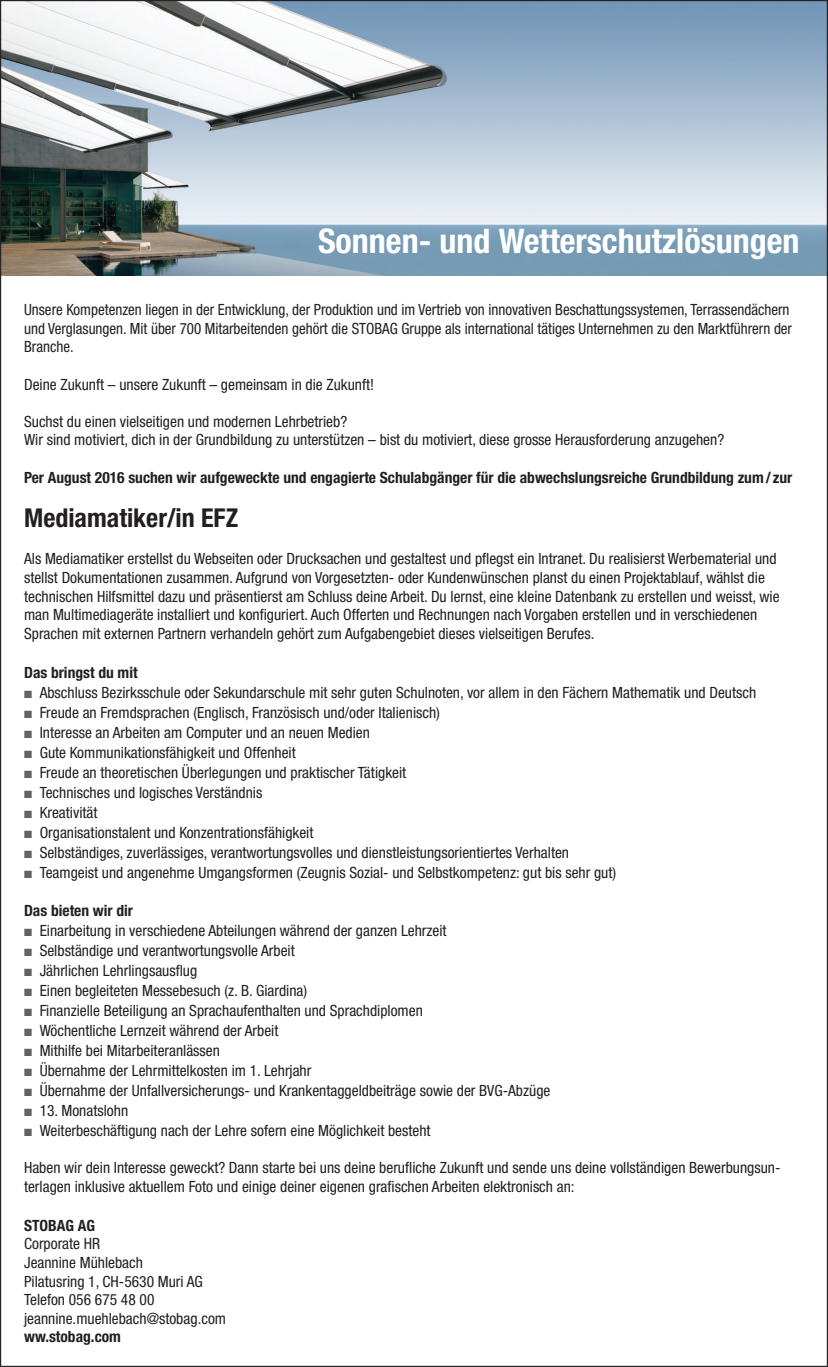
<style>
.page{position:relative;width:828px;height:1367px;background:#fff}
.page>*{position:absolute;margin:0;border:0;box-sizing:border-box;transform-origin:0 0}
.t1{font:700 condensed 34px "Helvetica Neue LT Pro";color:#fff}
.t2{font:700 condensed 26px "Helvetica Neue LT Pro";color:#231f20}
.t3{font:condensed 15.6px/18.6px "Helvetica Neue LT Pro";color:#231f20}
.t4{font:700 condensed 15.6px "Helvetica Neue LT Pro";color:#231f20}
.s1{color:#636366}
</style>
<div class="page">
<img style="left:2px;top:2px;width:824px;height:274px">
<h1 class="t1" style="left:318px;top:220px;width:483px">Sonnen- und Wetterschutzlösungen</h1>
<p class="t3" style="left:24px;top:300px;width:769px">Unsere Kompetenzen liegen in der Entwicklung, der Produktion und im Vertrieb von innovativen Beschattungssystemen, Terrassendächern und Verglasungen. Mit über 700 Mitarbeitenden gehört die STOBAG Gruppe als international tätiges Unternehmen zu den Marktführern der<br>Branche.</p>
<p class="t3" style="left:24px;top:375px;width:351px">Deine Zukunft – unsere Zukunft – gemeinsam in die Zukunft!</p>
<p class="t3" style="left:24px;top:412px;width:701px">Suchst du einen vielseitigen und modernen Lehrbetrieb?<br>Wir sind motiviert, dich in der Grundbildung zu unterstützen – bist du motiviert, diese grosse Herausforderung anzugehen?</p>
<p class="t4" style="left:24px;top:467px;width:769px">Per August 2016 suchen wir aufgeweckte und engagierte Schulabgänger für die abwechslungsreiche Grundbildung zum/ zur</p>
<h2 class="t2" style="left:24px;top:502px;width:216px">Mediamatiker/in EFZ</h2>
<p class="t3" style="left:24px;top:549px;width:757px">Als Mediamatiker erstellst du Webseiten oder Drucksachen und gestaltest und pflegst ein Intranet. Du realisierst Werbematerial und stellst Dokumentationen zusammen. Aufgrund von Vorgesetzten- oder Kundenwünschen planst du einen Projektablauf, wählst die technischen Hilfsmittel dazu und präsentierst am Schluss deine Arbeit. Du lernst, eine kleine Datenbank zu erstellen und weisst, wie man Multimediageräte installiert und konfiguriert. Auch Offerten und Rechnungen nach Vorgaben erstellen und in verschiedenen Sprachen mit externen Partnern verhandeln gehört zum Aufgabengebiet dieses vielseitigen Berufes.</p>
<p class="t4" style="left:24px;top:662px;width:115px">Das bringst du mit</p>
<p class="t3" style="left:24px;top:682px;width:733px"><span class="s1">■</span> Abschluss Bezirksschule oder Sekundarschule mit sehr guten Schulnoten, vor allem in den Fächern Mathematik und Deutsch</p>
<p class="t3" style="left:24px;top:702px;width:417px"><span class="s1">■</span> Freude an Fremdsprachen (Englisch, Französisch und/oder Italienisch)</p>
<p class="t3" style="left:24px;top:722px;width:347px"><span class="s1">■</span> Interesse an Arbeiten am Computer und an neuen Medien</p>
<p class="t3" style="left:24px;top:742px;width:273px"><span class="s1">■</span> Gute Kommunikationsfähigkeit und Offenheit</p>
<p class="t3" style="left:24px;top:762px;width:384px"><span class="s1">■</span> Freude an theoretischen Überlegungen und praktischer Tätigkeit</p>
<p class="t3" style="left:24px;top:782px;width:240px"><span class="s1">■</span> Technisches und logisches Verständnis</p>
<p class="t3" style="left:24px;top:802px;width:75px"><span class="s1">■</span> Kreativität</p>
<p class="t3" style="left:24px;top:822px;width:291px"><span class="s1">■</span> Organisationstalent und Konzentrationsfähigkeit</p>
<p class="t3" style="left:24px;top:842px;width:546px"><span class="s1">■</span> Selbständiges, zuverlässiges, verantwortungsvolles und dienstleistungsorientiertes Verhalten</p>
<p class="t3" style="left:24px;top:862px;width:593px"><span class="s1">■</span> Teamgeist und angenehme Umgangsformen (Zeugnis Sozial- und Selbstkompetenz: gut bis sehr gut)</p>
<p class="t4" style="left:24px;top:901px;width:110px">Das bieten wir dir</p>
<p class="t3" style="left:24px;top:921px;width:424px"><span class="s1">■</span> Einarbeitung in verschiedene Abteilungen während der ganzen Lehrzeit</p>
<p class="t3" style="left:24px;top:941px;width:272px"><span class="s1">■</span> Selbständige und verantwortungsvolle Arbeit</p>
<p class="t3" style="left:24px;top:961px;width:175px"><span class="s1">■</span> Jährlichen Lehrlingsausflug</p>
<p class="t3" style="left:24px;top:981px;width:284px"><span class="s1">■</span> Einen begleiteten Messebesuch (z. B. Giardina)</p>
<p class="t3" style="left:24px;top:1001px;width:400px"><span class="s1">■</span> Finanzielle Beteiligung an Sprachaufenthalten und Sprachdiplomen</p>
<p class="t3" style="left:24px;top:1021px;width:256px"><span class="s1">■</span> Wöchentliche Lernzeit während der Arbeit</p>
<p class="t3" style="left:24px;top:1041px;width:197px"><span class="s1">■</span> Mithilfe bei Mitarbeiteranlässen</p>
<p class="t3" style="left:24px;top:1061px;width:289px"><span class="s1">■</span> Übernahme der Lehrmittelkosten im 1. Lehrjahr</p>
<p class="t3" style="left:24px;top:1081px;width:528px"><span class="s1">■</span> Übernahme der Unfallversicherungs- und Krankentaggeldbeiträge sowie der BVG-Abzüge</p>
<p class="t3" style="left:24px;top:1101px;width:106px"><span class="s1">■</span> 13. Monatslohn</p>
<p class="t3" style="left:24px;top:1121px;width:408px"><span class="s1">■</span> Weiterbeschäftigung nach der Lehre sofern eine Möglichkeit besteht</p>
<p class="t3" style="left:24px;top:1158px;width:758px">Haben wir dein Interesse geweckt? Dann starte bei uns deine berufliche Zukunft und sende uns deine vollständigen Bewerbungsun&shy;terlagen inklusive aktuellem Foto und einige deiner eigenen grafischen Arbeiten elektronisch an:</p>
<p class="t4" style="left:24px;top:1215px;width:72px">STOBAG AG</p>
<p class="t3" style="left:24px;top:1234px;width:203px">Corporate HR<br>Jeannine Mühlebach<br>Pilatusring 1, CH-5630 Muri AG<br>Telefon 056 675 48 00 jeannine.muehlebach@stobag.com</p>
<p class="t4" style="left:24px;top:1327px;width:98px">ww.stobag.com</p>
</div>
